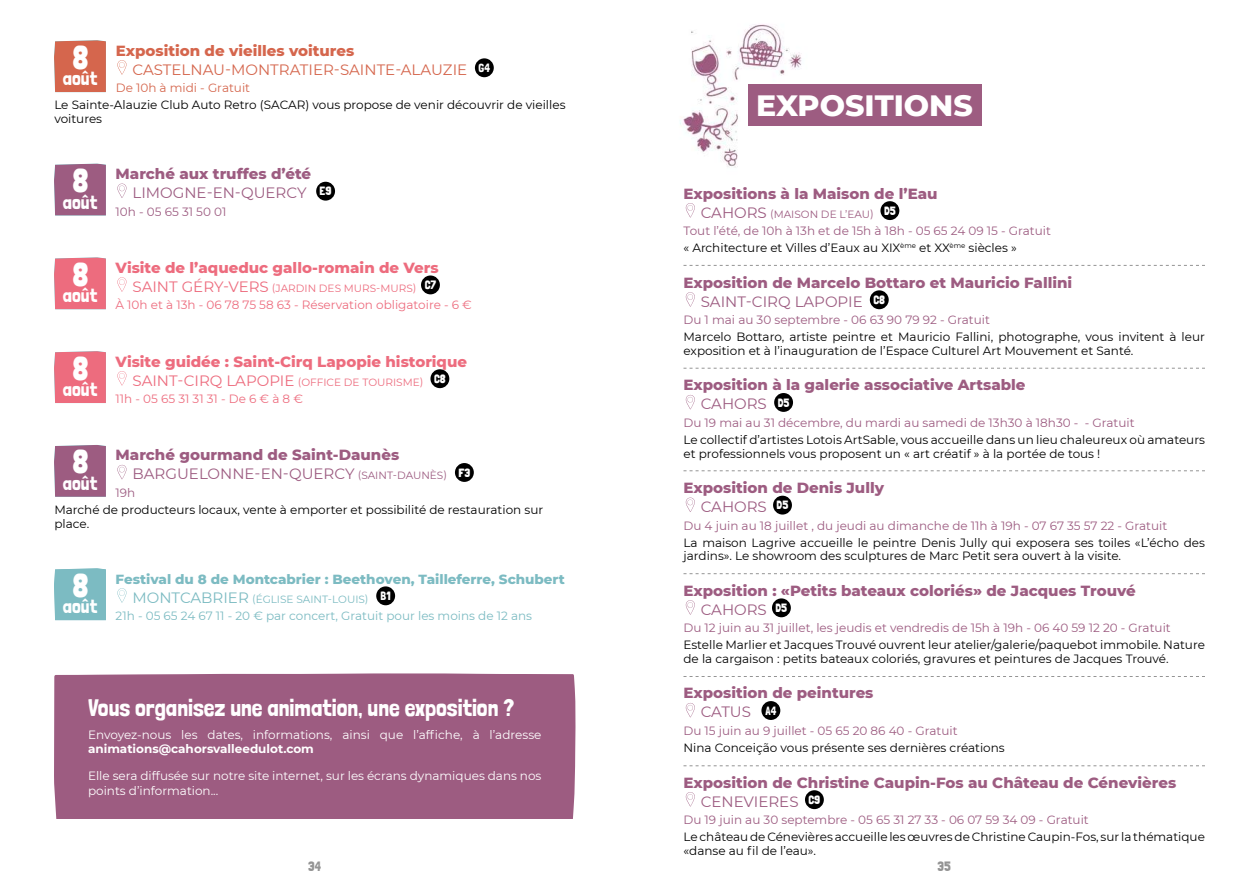
<style>
.page{position:relative;width:1259px;height:893px;background:#fff}
.page>*{position:absolute;margin:0;border:0;box-sizing:border-box;transform-origin:0 0}
.t1{font:33px "Londrina Solid";color:#fff}
.t2{font:800 30px "Montserrat";color:#fff}
.t3{font:24px "Londrina Solid";color:#fff}
.t4{font:19.5px "Londrina Solid";color:#fff}
.t5{font:800 15px/19px "Montserrat";color:#9d5c81}
.t6{font:800 15px "Montserrat";color:#ed6c7e}
.t7{font:15px "Montserrat";color:#9d5c81}
.t8{font:15px "Montserrat";color:#d5664d}
.t9{font:800 15px "Montserrat";color:#d5664d}
.t10{font:800 13.5px "Montserrat";color:#7cbbc2}
.t11{font:13.5px "Londrina Solid";color:#949494}
.t12{font:12px/13.5px "Montserrat";color:#000}
.t13{font:12px "Montserrat";color:#9d5c81}
.t14{font:12px/14.4px "Montserrat";color:#fff}
.t15{font:12px "Montserrat";color:#ed6c7e}
.t16{font:12px "Montserrat";color:#7cbbc2}
.t17{font:700 12px "Montserrat";color:#fff}
.t18{font:12px "Montserrat";color:#d5664d}
.t19{font:12px "Londrina Solid";color:#fff}
.t20{font:10.5px "Montserrat";color:#ed6c7e}
.t21{font:10.5px "Montserrat";color:#7cbbc2}
.t22{font:10.5px "Montserrat";color:#9d5c81}
.s1{font-size:15px}
.s2{font-size:10.5px}
.s3{font-weight:400}
</style>
<div class="page">
<img style="left:680px;top:24px;width:122px;height:143px">
<svg style="left:117px;top:60px;width:9px;height:15px"></svg>
<div style="left:54px;top:40px;width:52px;height:52px;background:#d5664d"></div>
<div style="left:475px;top:58px;width:19px;height:19px;background:#000;border-radius:50%"></div>
<svg style="left:117px;top:184px;width:9px;height:14px"></svg>
<div style="left:54px;top:164px;width:52px;height:52px;background:#9d5c81"></div>
<div style="left:316px;top:182px;width:19px;height:19px;background:#000;border-radius:50%"></div>
<svg style="left:117px;top:277px;width:9px;height:15px"></svg>
<div style="left:54px;top:257px;width:52px;height:52px;background:#ed6c7e"></div>
<div style="left:421px;top:275px;width:19px;height:19px;background:#000;border-radius:50%"></div>
<svg style="left:117px;top:371px;width:9px;height:15px"></svg>
<div style="left:54px;top:351px;width:52px;height:52px;background:#ed6c7e"></div>
<div style="left:430px;top:369px;width:19px;height:19px;background:#000;border-radius:50%"></div>
<svg style="left:117px;top:465px;width:9px;height:14px"></svg>
<svg style="left:54px;top:445px;width:52px;height:52px;background:#9e6084"></svg>
<div style="left:455px;top:463px;width:19px;height:19px;background:#000;border-radius:50%"></div>
<svg style="left:117px;top:588px;width:9px;height:15px"></svg>
<div style="left:54px;top:568px;width:52px;height:52px;background:#7cbbc2"></div>
<div style="left:376px;top:586px;width:19px;height:19px;background:#000;border-radius:50%"></div>
<svg style="left:686px;top:203px;width:9px;height:15px"></svg>
<div style="left:880px;top:201px;width:19px;height:19px;background:#000;border-radius:50%"></div>
<svg style="left:686px;top:292px;width:9px;height:15px"></svg>
<div style="left:870px;top:290px;width:18px;height:19px;background:#000;border-radius:50%"></div>
<svg style="left:686px;top:395px;width:9px;height:14px"></svg>
<div style="left:774px;top:393px;width:19px;height:19px;background:#000;border-radius:50%"></div>
<svg style="left:686px;top:497px;width:9px;height:15px"></svg>
<div style="left:773px;top:496px;width:19px;height:19px;background:#000;border-radius:50%"></div>
<svg style="left:686px;top:600px;width:9px;height:15px"></svg>
<div style="left:772px;top:598px;width:19px;height:19px;background:#000;border-radius:50%"></div>
<svg style="left:686px;top:703px;width:9px;height:14px"></svg>
<div style="left:761px;top:701px;width:19px;height:19px;background:#000;border-radius:50%"></div>
<svg style="left:686px;top:792px;width:9px;height:14px"></svg>
<div style="left:805px;top:790px;width:19px;height:19px;background:#000;border-radius:50%"></div>
<svg style="left:683px;top:765px;width:522px;height:1px"></svg>
<svg style="left:683px;top:676px;width:522px;height:1px"></svg>
<svg style="left:683px;top:573px;width:522px;height:1px"></svg>
<svg style="left:683px;top:470px;width:522px;height:1px"></svg>
<svg style="left:683px;top:368px;width:522px;height:1px"></svg>
<svg style="left:683px;top:265px;width:522px;height:1px"></svg>
<div style="left:54px;top:673px;width:521px;height:146px;background:#9d5c81"></div>
<div style="left:747px;top:84px;width:234px;height:42px;background:#9d5c81"></div>
<h1 class="t1" style="left:72px;top:38px;width:18px">8</h1>
<h3 class="t4" style="left:63px;top:67px;width:36px">août</h3>
<p class="t9" style="left:116px;top:39px;width:240px">Exposition de vieilles voitures</p>
<p class="t8" style="left:133px;top:59px;width:336px">CASTELNAU-MONTRATIER-SAINTE-ALAUZIE</p>
<p class="t18" style="left:116px;top:80px;width:136px">De 10h à midi - Gratuit</p>
<p class="t19" style="left:478px;top:61px;width:13px">G4</p>
<p class="t12" style="left:54px;top:98px;width:513px">Le Sainte-Alauzie Club Auto Retro (SACAR) vous propose de venir découvrir de vieilles voitures</p>
<h1 class="t1" style="left:72px;top:161px;width:18px">8</h1>
<h3 class="t4" style="left:63px;top:190px;width:36px">août</h3>
<h1 class="t1" style="left:72px;top:255px;width:18px">8</h1>
<h3 class="t4" style="left:63px;top:284px;width:36px">août</h3>
<h1 class="t1" style="left:72px;top:349px;width:18px">8</h1>
<h3 class="t4" style="left:63px;top:378px;width:36px">août</h3>
<h1 class="t1" style="left:72px;top:442px;width:18px">8</h1>
<h3 class="t4" style="left:63px;top:472px;width:36px">août</h3>
<p class="t5" style="left:116px;top:163px;width:197px">Marché aux truffes d’été</p>
<p class="t7" style="left:133px;top:182px;width:175px">LIMOGNE-EN-QUERCY</p>
<p class="t13" style="left:116px;top:203px;width:112px">10h - 05 65 31 50 01</p>
<p class="t19" style="left:320px;top:184px;width:13px">E9</p>
<p class="t6" style="left:116px;top:256px;width:325px">Visite de l’aqueduc gallo-romain de Vers</p>
<p class="t20" style="left:132px;top:281px;width:286px"><span class="s1">SAINT GÉRY-VERS</span> (JARDIN DES MURS-MURS)</p>
<p class="t19" style="left:425px;top:278px;width:13px">C7</p>
<p class="t15" style="left:116px;top:297px;width:358px">À 10h et à 13h - 06 78 75 58 63 - Réservation obligatoire - 6 €</p>
<p class="t6" style="left:116px;top:350px;width:353px">Visite guidée : Saint-Cirq Lapopie historique</p>
<p class="t20" style="left:132px;top:375px;width:292px"><span class="s1">SAINT-CIRQ LAPOPIE</span> (OFFICE DE TOURISME)</p>
<p class="t15" style="left:116px;top:391px;width:189px">11h - 05 65 31 31 31 - De 6 € à 8 €</p>
<p class="t19" style="left:434px;top:372px;width:13px">C8</p>
<p class="t5" style="left:116px;top:445px;width:285px">Marché gourmand de Saint-Daunès</p>
<p class="t7" style="left:133px;top:464px;width:316px">BARGUELONNE-EN-QUERCY <span class="s2">(SAINT-DAUNÈS)</span></p>
<p class="t13" style="left:116px;top:484px;width:21px">19h</p>
<p class="t19" style="left:458px;top:465px;width:13px">F3</p>
<p class="t12" style="left:54px;top:503px;width:490px">Marché de producteurs locaux, vente à emporter et possibilité de restauration sur place.</p>
<h1 class="t1" style="left:72px;top:566px;width:18px">8</h1>
<h3 class="t4" style="left:63px;top:595px;width:36px">août</h3>
<p class="t10" style="left:116px;top:569px;width:451px">Festival du 8 de Montcabrier : Beethoven, Tailleferre, Schubert</p>
<p class="t21" style="left:132px;top:592px;width:238px"><span class="s1">MONTCABRIER</span> (ÉGLISE SAINT-LOUIS)</p>
<p class="t19" style="left:380px;top:589px;width:12px">B1</p>
<p class="t16" style="left:116px;top:608px;width:418px">21h - 05 65 24 67 11 - 20 € par concert, Gratuit pour les moins de 12 ans</p>
<h3 class="t3" style="left:88px;top:693px;width:427px">Vous organisez une animation, une exposition ?</h3>
<p class="t14" style="left:88px;top:727px;width:455px">Envoyez-nous les dates, informations, ainsi que l’affiche, à l’adresse</p>
<p class="t17" style="left:88px;top:740px;width:227px">animations@cahorsvalleedulot.com</p>
<p class="t14" style="left:88px;top:768px;width:455px">Elle sera diffusée sur notre site internet, sur les écrans dynamiques dans nos points d’information...</p>
<h2 class="t2" style="left:756px;top:84px;width:218px">EXPOSITIONS</h2>
<p class="t5" style="left:683px;top:183px;width:255px">Expositions à la Maison de l’Eau</p>
<p class="t22" style="left:701px;top:207px;width:197px"><span class="s1">CAHORS</span> (MAISON DE L’EAU) <sup>D5</sup></p>
<p class="t13" style="left:683px;top:222px;width:369px">Tout l’été, de 10h à 13h et de 15h à 18h - 05 65 24 09 15 - Gratuit</p>
<p class="t12" style="left:683px;top:241px;width:335px">« Architecture et Villes d’Eaux au XIX<sup>ème</sup> et XX<sup>ème</sup> siècles »</p>
<p class="t5" style="left:701px;top:272px;width:373px;text-indent:-17px">Exposition de Marcelo Bottaro et Mauricio Fallini<br><span class="s3">SAINT-CIRQ LAPOPIE</span> <sup>C8</sup></p>
<p class="t13" style="left:683px;top:312px;width:308px">Du 1 mai au 30 septembre - 06 63 90 79 92 - Gratuit</p>
<p class="t12" style="left:683px;top:330px;width:523px">Marcelo Bottaro, artiste peintre et Mauricio Fallini, photographe, vous invitent à leur exposition et à l’inauguration de l’Espace Culturel Art Mouvement et Santé.</p>
<p class="t5" style="left:701px;top:375px;width:326px;text-indent:-17px">Exposition à la galerie associative Artsable<br><span class="s3">CAHORS</span> <sup>D5</sup></p>
<p class="t13" style="left:683px;top:414px;width:452px">Du 19 mai au 31 décembre, du mardi au samedi de 13h30 à 18h30 - - Gratuit</p>
<p class="t12" style="left:683px;top:433px;width:523px">Le collectif d’artistes Lotois ArtSable, vous accueille dans un lieu chaleureux où amateurs et professionnels vous proposent un « art créatif » à la portée de tous !</p>
<p class="t5" style="left:701px;top:477px;width:185px;text-indent:-17px">Exposition de Denis Jully<br><span class="s3">CAHORS</span> <sup>D5</sup></p>
<p class="t13" style="left:683px;top:517px;width:485px">Du 4 juin au 18 juillet , du jeudi au dimanche de 11h à 19h - 07 67 35 57 22 - Gratuit</p>
<p class="t12" style="left:683px;top:535px;width:523px">La maison Lagrive accueille le peintre Denis Jully qui exposera ses toiles «L’écho des jardins». Le showroom des sculptures de Marc Petit sera ouvert à la visite.</p>
<p class="t5" style="left:701px;top:580px;width:436px;text-indent:-17px">Exposition : «Petits bateaux coloriés» de Jacques Trouvé<br><span class="s3">CAHORS</span> <sup>D5</sup></p>
<p class="t13" style="left:683px;top:620px;width:489px">Du 12 juin au 31 juillet, les jeudis et vendredis de 15h à 19h - 06 40 59 12 20 - Gratuit</p>
<p class="t12" style="left:683px;top:638px;width:523px">Estelle Marlier et Jacques Trouvé ouvrent leur atelier/galerie/paquebot immobile. Nature de la cargaison : petits bateaux coloriés, gravures et peintures de Jacques Trouvé.</p>
<p class="t5" style="left:701px;top:683px;width:174px;text-indent:-17px">Exposition de peintures<br><span class="s3">CATUS</span> <sup>A4</sup></p>
<p class="t13" style="left:683px;top:722px;width:275px">Du 15 juin au 9 juillet - 05 65 20 86 40 - Gratuit</p>
<p class="t12" style="left:683px;top:741px;width:323px">Nina Conceição vous présente ses dernières créations</p>
<p class="t5" style="left:701px;top:772px;width:477px;text-indent:-17px">Exposition de Christine Caupin-Fos au Château de Cénevières<br><span class="s3">CENEVIERES</span> <sup>C9</sup></p>
<p class="t13" style="left:683px;top:811px;width:407px">Du 19 juin au 30 septembre - 05 65 31 27 33 - 06 07 59 34 09 - Gratuit</p>
<p class="t12" style="left:683px;top:830px;width:523px">Le château de Cénevières accueille les œuvres de Christine Caupin-Fos, sur la thématique «danse au fil de l’eau».</p>
<p class="t11" style="left:308px;top:859px;width:14px">34</p>
<p class="t11" style="left:937px;top:859px;width:15px">35</p>
</div>
